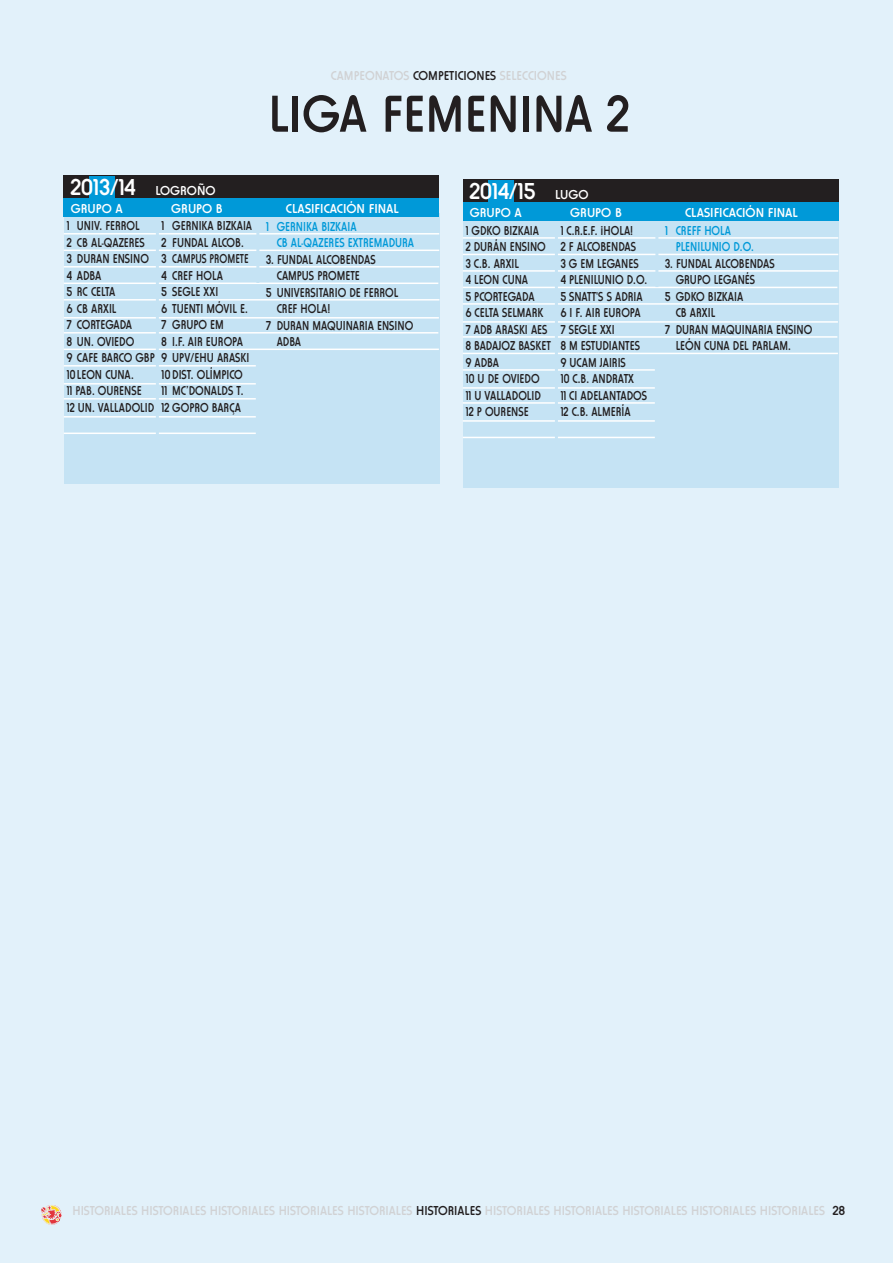
<style>
.page{position:relative;width:893px;height:1263px;background:#e2f1fa}
.page>*{position:absolute;margin:0;border:0;box-sizing:border-box;transform-origin:0 0}
.t1{font:500 54px "Horatio D";color:#231f20;scale:.96 1}
.t2{font:500 24px "Horatio D";letter-spacing:.01em;color:#fff}
.t3{font:500 13.5px/16.5px "Horatio D";color:#231f20;scale:.85 1}
.t4{font:500 13.5px "Horatio D";color:#d1d2d4;scale:.96 1}
.t5{font:500 13.5px/16.5px "Horatio D";color:#0099d8;scale:.85 1}
.t6{font:500 13.5px "Horatio D";color:#fff}
.s1{color:#231f20}
.s2{font-size:13.5px}
.s3{font-size:13.65px;color:#231f20}
</style>
<div class="page">
<img style="left:41px;top:1205px;width:21px;height:20px">
<div style="left:64px;top:213px;width:375px;height:271px;background:#c5e3f4"></div>
<div style="left:64px;top:175px;width:375px;height:23px;background:#231f20"></div>
<div style="left:64px;top:198px;width:375px;height:19px;background:#0099d8"></div>
<div style="left:89px;top:176px;width:25px;height:22px;background:#0099d8"></div>
<hr style="left:64px;top:233px;width:375px;height:2px;background:#fff">
<hr style="left:64px;top:250px;width:375px;height:1px;background:#fff">
<hr style="left:64px;top:266px;width:375px;height:2px;background:#fff">
<hr style="left:64px;top:283px;width:374px;height:1px;background:#fff">
<hr style="left:64px;top:299px;width:375px;height:2px;background:#fff">
<hr style="left:64px;top:317px;width:375px;height:2px;background:#fff">
<hr style="left:64px;top:332px;width:374px;height:2px;background:#fff">
<hr style="left:64px;top:349px;width:375px;height:1px;background:#fff">
<hr style="left:64px;top:365px;width:192px;height:2px;background:#fff">
<hr style="left:64px;top:383px;width:192px;height:2px;background:#fff">
<hr style="left:64px;top:398px;width:192px;height:2px;background:#fff">
<hr style="left:64px;top:416px;width:192px;height:2px;background:#fff">
<hr style="left:64px;top:433px;width:192px;height:1px;background:#fff">
<hr style="left:156px;top:230px;width:3px;height:214px;background:#c5e3f4">
<hr style="left:256px;top:230px;width:3px;height:53px;background:#c5e3f4">
<div style="left:463px;top:217px;width:375px;height:271px;background:#c5e3f4"></div>
<div style="left:463px;top:180px;width:375px;height:22px;background:#231f20"></div>
<div style="left:463px;top:202px;width:375px;height:19px;background:#0099d8"></div>
<div style="left:488px;top:180px;width:25px;height:22px;background:#0099d8"></div>
<hr style="left:463px;top:237px;width:375px;height:2px;background:#fff">
<hr style="left:463px;top:254px;width:375px;height:1px;background:#fff">
<hr style="left:463px;top:270px;width:375px;height:2px;background:#fff">
<hr style="left:463px;top:287px;width:374px;height:1px;background:#fff">
<hr style="left:463px;top:303px;width:375px;height:2px;background:#fff">
<hr style="left:463px;top:321px;width:375px;height:2px;background:#fff">
<hr style="left:463px;top:336px;width:374px;height:2px;background:#fff">
<hr style="left:463px;top:353px;width:375px;height:1px;background:#fff">
<hr style="left:463px;top:369px;width:192px;height:2px;background:#fff">
<hr style="left:463px;top:387px;width:192px;height:2px;background:#fff">
<hr style="left:463px;top:402px;width:192px;height:2px;background:#fff">
<hr style="left:463px;top:420px;width:192px;height:2px;background:#fff">
<hr style="left:463px;top:437px;width:192px;height:1px;background:#fff">
<hr style="left:555px;top:234px;width:3px;height:214px;background:#c5e3f4">
<hr style="left:655px;top:234px;width:3px;height:53px;background:#c5e3f4">
<p class="t4" style="left:331px;top:67px;width:247px">CAMPEONATOS <span class="s1">COMPETICIONES</span> SELECCIONES</p>
<h1 class="t1" style="left:268px;top:81px;width:377px">LIGA FEMENINA 2</h1>
<h2 class="t2" style="left:71px;top:173px;width:146px">2013/14 <span class="s2">LOGROÑO</span></h2>
<p class="t6" style="left:71px;top:200px;width:54px">GRUPO A</p>
<p class="t6" style="left:171px;top:200px;width:53px">GRUPO B</p>
<p class="t6" style="left:286px;top:200px;width:114px">CLASIFICACIÓN FINAL</p>
<p class="t3" style="left:67px;top:217px;width:105px">1 UNIV. FERROL<br>2 CB AL-QAZERES<br>3 DURAN ENSINO<br>4 ADBA<br>5 RC CELTA<br>6 CB ARXIL<br>7 CORTEGADA<br>8 UN. OVIEDO<br>9 CAFE BARCO GBP<br>10 LEON CUNA.<br>11 PAB. OURENSE<br>12 UN. VALLADOLID</p>
<p class="t3" style="left:162px;top:217px;width:108px">1 GERNIKA BIZKAIA<br>2 FUNDAL ALCOB.<br>3 CAMPUS PROMETE<br>4 CREF HOLA<br>5 SEGLE XXI<br>6 TUENTI MÓVIL E.<br>7 GRUPO EM<br>8 I.F. AIR EUROPA<br>9 UPV/EHU ARASKI<br>10 DIST. OLÍMPICO<br>11 MC’DONALDS T.<br>12 GOPRO BARÇA</p>
<p class="t5" style="left:277px;top:218px;width:163px;text-indent:-11px">1 GERNIKA BIZKAIA<br>CB AL-QAZERES EXTREMADURA</p>
<p class="t3" style="left:266px;top:251px;width:130px">3. FUNDAL ALCOBENDAS</p>
<p class="t3" style="left:277px;top:267px;width:99px">CAMPUS PROMETE</p>
<p class="t3" style="left:266px;top:284px;width:157px">5 UNIVERSITARIO DE FERROL</p>
<p class="t3" style="left:277px;top:300px;width:65px">CREF HOLA!</p>
<p class="t3" style="left:266px;top:317px;width:175px">7 DURAN MAQUINARIA ENSINO</p>
<p class="t3" style="left:277px;top:333px;width:30px">ADBA</p>
<h2 class="t2" style="left:470px;top:177px;width:120px">2014/15 <span class="s2">LUGO</span></h2>
<p class="t6" style="left:470px;top:205px;width:54px">GRUPO A</p>
<p class="t6" style="left:570px;top:205px;width:53px">GRUPO B</p>
<p class="t6" style="left:685px;top:205px;width:114px">CLASIFICACIÓN FINAL</p>
<p class="t3" style="left:466px;top:222px;width:102px">1 GDKO BIZKAIA<br>2 DURÁN ENSINO<br>3 C.B. ARXIL<br>4 LEON CUNA<br>5 PCORTEGADA<br>6 CELTA SELMARK<br>7 ADB ARASKI AES<br>8 BADAJOZ BASKET<br>9 ADBA<br>10 U DE OVIEDO<br>11 U VALLADOLID<br>12 P OURENSE</p>
<p class="t3" style="left:561px;top:222px;width:103px">1 C.R.E.F. ¡HOLA!<br>2 F ALCOBENDAS<br>3 G EM LEGANES<br>4 PLENILUNIO D.O.<br>5 SNATT'S S ADRIA<br>6 I F. AIR EUROPA<br>7 SEGLE XXI<br>8 M ESTUDIANTES<br>9 UCAM JAIRIS<br>10 C.B. ANDRATX<br>11 CI ADELANTADOS<br>12 C.B. ALMERÍA</p>
<p class="t5" style="left:676px;top:222px;width:94px;text-indent:-11px">1 CREFF HOLA<br>PLENILUNIO D.O.</p>
<p class="t3" style="left:665px;top:255px;width:130px">3. FUNDAL ALCOBENDAS</p>
<p class="t3" style="left:676px;top:271px;width:95px">GRUPO LEGANÉS</p>
<p class="t3" style="left:665px;top:288px;width:93px">5 GDKO BIZKAIA</p>
<p class="t3" style="left:676px;top:304px;width:48px">CB ARXIL</p>
<p class="t3" style="left:665px;top:321px;width:175px">7 DURAN MAQUINARIA ENSINO</p>
<p class="t3" style="left:676px;top:337px;width:137px">LEÓN CUNA DEL PARLAM.</p>
<p class="t4" style="left:72px;top:1202px;width:806px">HISTORIALES HISTORIALES HISTORIALES HISTORIALES HISTORIALES <span class="s1">HISTORIALES</span> HISTORIALES HISTORIALES HISTORIALES HISTORIALES HISTORIALES <span class="s3">28</span></p>
</div>
